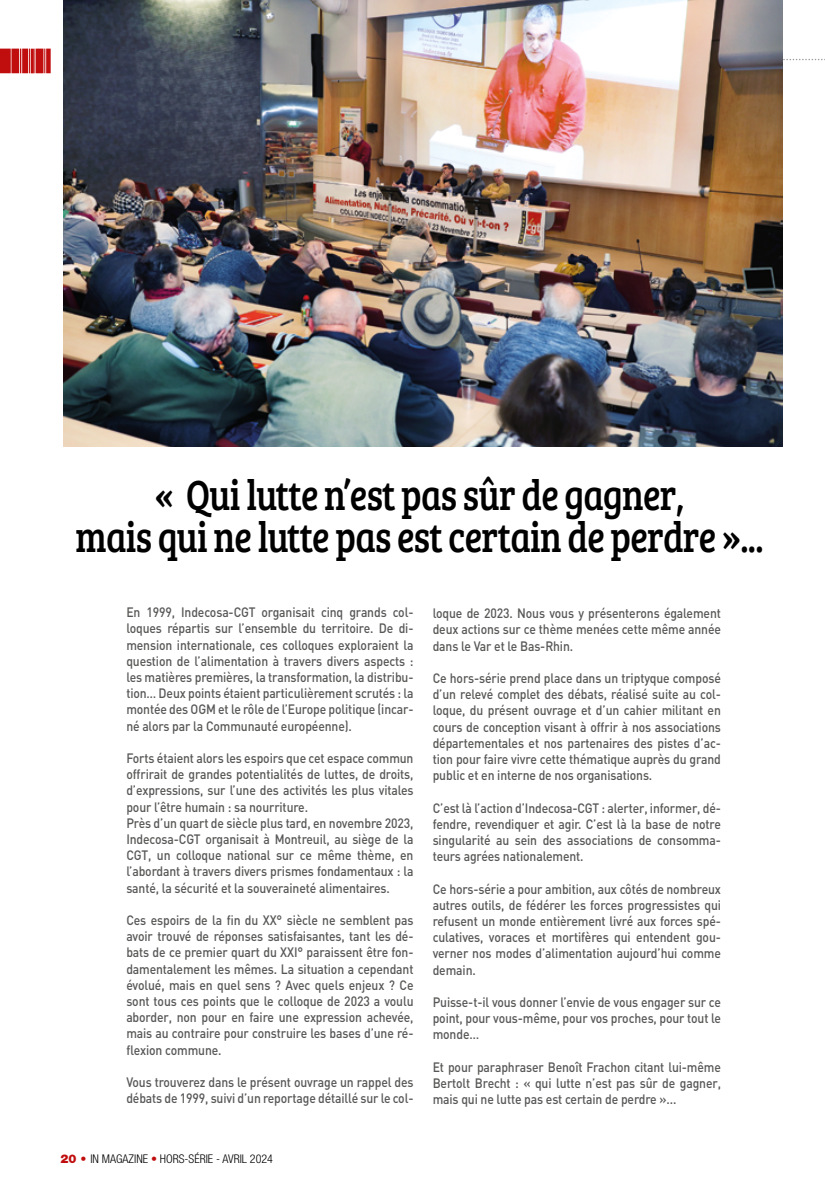
<style>
.page{position:relative;width:825px;height:1195px;background:#fff}
.page>*{position:absolute;margin:0;border:0;box-sizing:border-box;transform-origin:0 0}
.t1{font:43.5px/42px "Bree Serif";letter-spacing:-.02em;color:#000;text-align:center;scale:.83 1}
.t2{font:500 13.5px/16.2px "DIN";letter-spacing:-.01em;color:#575756;text-align:justify;scale:.9 1}
.t3{font:300 condensed 12px "Helvetica Neue";color:#000}
.s1{font-weight:900;font-stretch:normal;color:#c00d0e}
.s2{color:#c00d0e}
</style>
<div class="page">
<svg style="left:782px;top:59px;width:43px;height:1px"></svg>
<div style="left:0;top:49px;width:11px;height:24px;background:#c00d0e"></div>
<div style="left:11px;top:49px;width:8px;height:24px;background:#c00d0e"></div>
<svg style="left:20px;top:49px;width:1px;height:24px"></svg>
<div style="left:22px;top:49px;width:6px;height:24px;background:#c00d0e"></div>
<svg style="left:29px;top:49px;width:7px;height:24px"></svg>
<div style="left:36px;top:49px;width:7px;height:24px;background:#c00d0e"></div>
<svg style="left:44px;top:49px;width:1px;height:24px"></svg>
<div style="left:46px;top:49px;width:5px;height:24px;background:#c00d0e"></div>
<img style="left:64px;top:0;width:718px;height:446px">
<h1 class="t1" style="left:76px;top:475px;width:830px">« Qui lutte n’est pas sûr de gagner,<br>mais qui ne lutte pas est certain de perdre »...</h1>
<p class="t2" style="left:126px;top:604px;width:321px">En 1999, Indecosa-CGT organisait cinq grands col&shy;loques répartis sur l’ensemble du territoire. De di&shy;mension internationale, ces colloques exploraient la question de l’alimentation à travers divers aspects : les matières premières, la transformation, la distribu&shy;tion… Deux points étaient particulièrement scrutés : la montée des OGM et le rôle de l’Europe politique (incar&shy;né alors par la Communauté européenne).</p>
<p class="t2" style="left:126px;top:749px;width:321px;text-align:left">Forts étaient alors les espoirs que cet espace commun offrirait de grandes potentialités de luttes, de droits, d’expressions, sur l’une des activités les plus vitales pour l’être humain : sa nourriture.<br>Près d’un quart de siècle plus tard, en novembre 2023, Indecosa-CGT organisait à Montreuil, au siège de la CGT, un colloque national sur ce même thème, en l’abordant à travers divers prismes fondamentaux : la santé, la sécurité et la souveraineté alimentaires.</p>
<p class="t2" style="left:126px;top:911px;width:321px">Ces espoirs de la fin du XX° siècle ne semblent pas avoir trouvé de réponses satisfaisantes, tant les dé&shy;bats de ce premier quart du XXI° paraissent être fon&shy;damentalement les mêmes. La situation a cependant évolué, mais en quel sens ? Avec quels enjeux ? Ce sont tous ces points que le colloque de 2023 a voulu aborder, non pour en faire une expression achevée, mais au contraire pour construire les bases d’une ré&shy;flexion commune.</p>
<p class="t2" style="left:126px;top:1073px;width:321px">Vous trouverez dans le présent ouvrage un rappel des débats de 1999, suivi d’un reportage détaillé sur le col-</p>
<p class="t3" style="left:60px;top:1152px;width:214px"><span class="s1">20 •</span> IN MAGAZINE <span class="s2">•</span> HORS-SÉRIE - AVRIL 2024</p>
<p class="t2" style="left:433px;top:605px;width:322px">loque de 2023. Nous vous y présenterons également deux actions sur ce thème menées cette même année dans le Var et le Bas-Rhin.</p>
<p class="t2" style="left:433px;top:669px;width:322px">Ce hors-série prend place dans un triptyque composé d’un relevé complet des débats, réalisé suite au col&shy;loque, du présent ouvrage et d’un cahier militant en cours de conception visant à offrir à nos associations départementales et nos partenaires des pistes d’ac&shy;tion pour faire vivre cette thématique auprès du grand public et en interne de nos organisations.</p>
<p class="t2" style="left:433px;top:799px;width:322px">C’est là l’action d’Indecosa-CGT : alerter, informer, dé&shy;fendre, revendiquer et agir. C’est là la base de notre singularité au sein des associations de consomma&shy;teurs agrées nationalement.</p>
<p class="t2" style="left:433px;top:880px;width:322px">Ce hors-série a pour ambition, aux côtés de nombreux autres outils, de fédérer les forces progressistes qui refusent un monde entièrement livré aux forces spé&shy;culatives, voraces et mortifères qui entendent gou&shy;verner nos modes d’alimentation aujourd’hui comme demain.</p>
<p class="t2" style="left:433px;top:993px;width:322px">Puisse-t-il vous donner l’envie de vous engager sur ce point, pour vous-même, pour vos proches, pour tout le monde…</p>
<p class="t2" style="left:433px;top:1058px;width:322px">Et pour paraphraser Benoît Frachon citant lui-même Bertolt Brecht : « qui lutte n’est pas sûr de gagner, mais qui ne lutte pas est certain de perdre »...</p>
</div>
